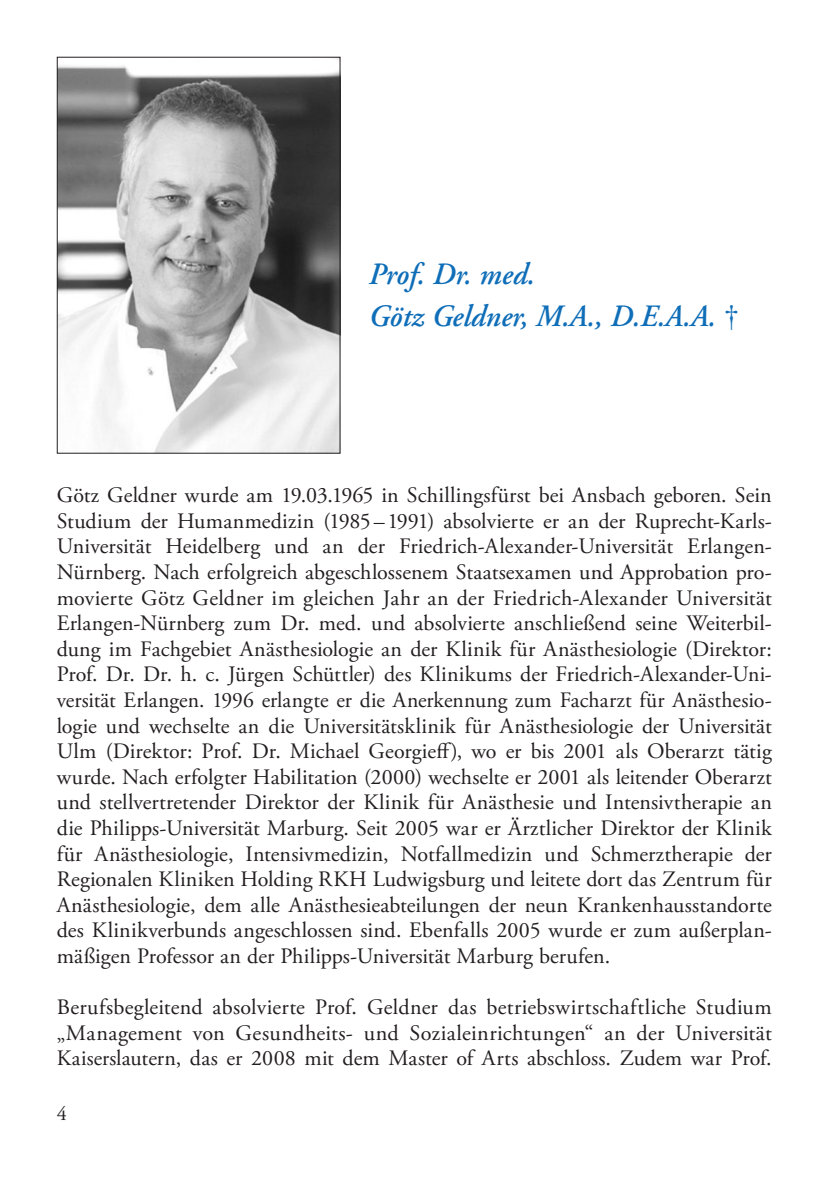
<style>
.page{position:relative;width:840px;height:1191px;background:#fff}
.page>*{position:absolute;margin:0;border:0;box-sizing:border-box;transform-origin:0 0}
.t1{font:italic 600 31px/42px "Adobe Garamond Pro";color:#0f6eb8;scale:.95 1}
.t2{font:22px/25.6px "Adobe Garamond Pro";color:#231f20;text-align:justify}
.t3{font:20px "Adobe Garamond Pro";color:#231f20}
.s1{font-weight:400;font-style:normal}
</style>
<div class="page">
<img style="left:59px;top:59px;width:279px;height:393px">
<div style="left:57px;top:57px;width:283px;height:397px;border:1px solid #231f20"></div>
<h1 class="t1" style="left:369px;top:254px;width:391px">Prof. Dr. med.<br>Götz Geldner, M.A., D.E.A.A. <span class="s1">†</span></h1>
<p class="t2" style="left:57px;top:483px;width:716px">Götz Geldner wurde am 19.03.1965 in Schillingsfürst bei Ansbach geboren. Sein Studium der Humanmedizin (1985– 1991) absolvierte er an der Ruprecht-Karls-Universität Heidelberg und an der Friedrich-Alexander-Universität Erlangen-Nürnberg. Nach erfolgreich abgeschlossenem Staatsexamen und Approbation pro&shy;movierte Götz Geldner im gleichen Jahr an der Friedrich-Alexander Universität Erlangen-Nürnberg zum Dr. med. und absolvierte anschließend seine Weiterbil&shy;dung im Fachgebiet Anästhesiologie an der Klinik für Anästhesiologie (Direktor:<br>Prof. Dr. Dr. h. c. Jürgen Schüttler) des Klinikums der Friedrich-Alexander-Uni&shy;versität Erlangen. 1996 erlangte er die Anerkennung zum Facharzt für Anästhesio&shy;logie und wechselte an die Universitätsklinik für Anästhesiologie der Universität Ulm (Direktor: Prof. Dr. Michael Georgieff), wo er bis 2001 als Oberarzt tätig wurde. Nach erfolgter Habilitation (2000) wechselte er 2001 als leitender Oberarzt und stellvertretender Direktor der Klinik für Anästhesie und Intensivtherapie an die Philipps-Universität Marburg. Seit 2005 war er Ärztlicher Direktor der Klinik für Anästhesiologie, Intensivmedizin, Notfallmedizin und Schmerztherapie der Regionalen Kliniken Holding RKH Ludwigsburg und leitete dort das Zentrum für Anästhesiologie, dem alle Anästhesieabteilungen der neun Krankenhausstandorte des Klinikverbunds angeschlossen sind. Ebenfalls 2005 wurde er zum außerplan&shy;mäßigen Professor an der Philipps-Universität Marburg berufen.</p>
<p class="t2" style="left:57px;top:995px;width:716px">Berufsbegleitend absolvierte Prof. Geldner das betriebswirtschaftliche Studium „Management von Gesundheits- und Sozialeinrichtungen“ an der Universität Kaiserslautern, das er 2008 mit dem Master of Arts abschloss. Zudem war Prof.</p>
<p class="t3" style="left:57px;top:1102px;width:11px">4</p>
</div>
